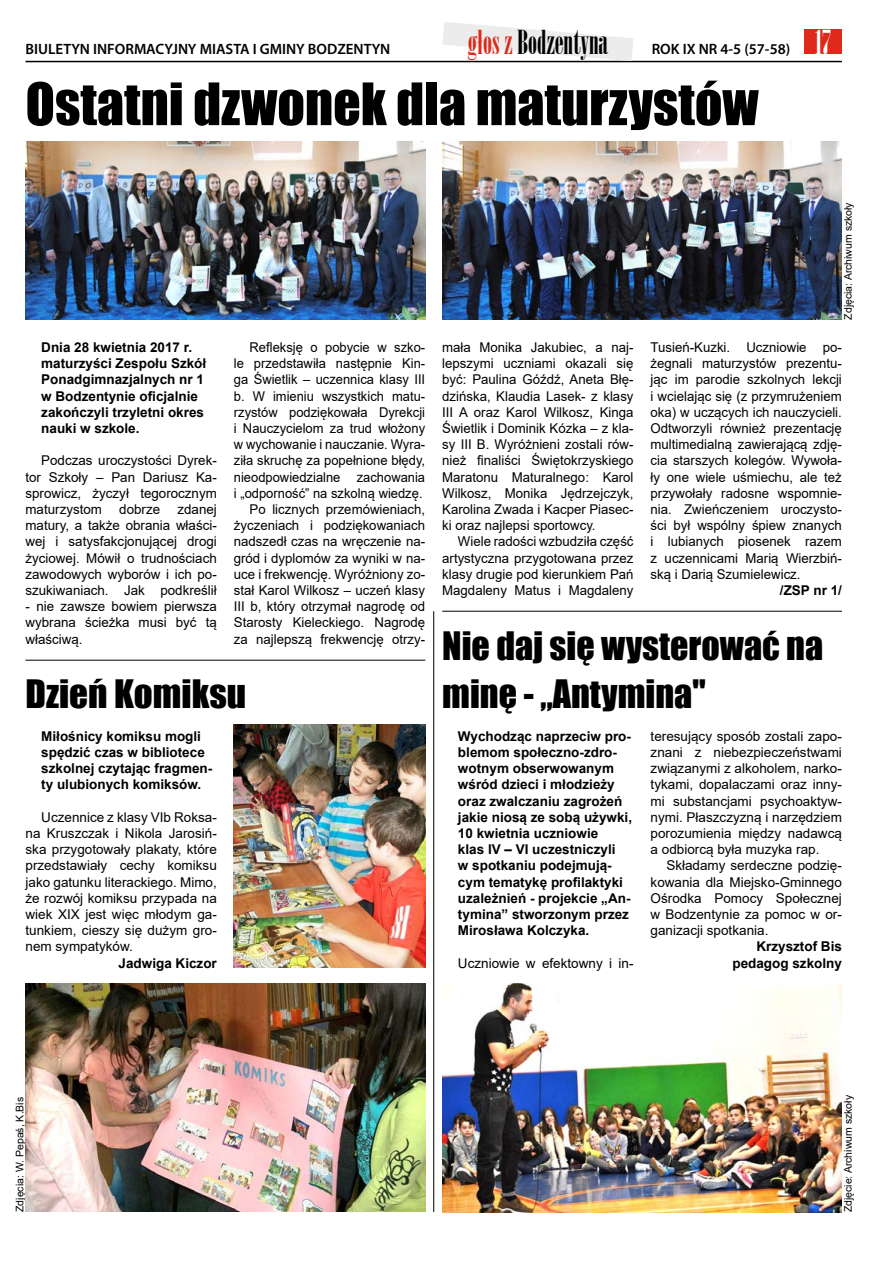
<style>
.page{position:relative;width:893px;height:1263px;background:#fff}
.page>*{position:absolute;margin:0;border:0;box-sizing:border-box;transform-origin:0 0}
.t1{font:54px "Impact";color:#000}
.t2{font:36px/48.6px "Impact";color:#000}
.t3{font:33px "Bodoni MT Poster Compressed";color:#000}
.t4{font:600 15px "Myriad Pro";color:#000}
.t5{font:13.5px/16.2px "Arial";color:#000;text-align:justify}
.t6{font:700 13.5px/16.2px "Arial";color:#000}
.t7{font:13.5px/16.2px "Arial";color:#000;text-align:right;scale:.96 1}
.t8{font:10.5px "Arial";color:#000}
.s1{color:#dd2a1b}
.s2{font-family:"Bodoni MT Poster Compressed";font-weight:400;font-size:33px;color:#fff}
</style>
<div class="page">
<div style="left:804px;top:29px;width:38px;height:25px;background:#dd2a1b"></div>
<hr style="left:26px;top:61px;width:816px;height:1px;background:#000">
<svg style="left:442px;top:22px;width:191px;height:39px"></svg>
<img style="left:26px;top:141px;width:399px;height:179px">
<img style="left:442px;top:141px;width:400px;height:179px">
<hr style="left:26px;top:660px;width:399px;height:1px;background:#000">
<hr style="left:442px;top:611px;width:400px;height:1px;background:#000">
<hr style="left:433px;top:611px;width:1px;height:601px;background:#000">
<img style="left:234px;top:725px;width:191px;height:243px">
<img style="left:26px;top:984px;width:399px;height:228px">
<img style="left:442px;top:984px;width:400px;height:228px">
<p class="t4" style="left:26px;top:39px;width:366px">BIULETYN INFORMACYJNY MIASTA I GMINY BODZENTYN</p>
<h3 class="t3" style="left:468px;top:23px;width:142px"><span class="s1">głos z</span> Bodzentyna</h3>
<p class="t4" style="left:652px;top:39px;width:181px">ROK IX NR 4-5 (57-58) <span class="s2">17</span></p>
<h1 class="t1" style="left:26px;top:62px;width:734px">Ostatni dzwonek dla maturzystów</h1>
<p class="t8" style="left:841px;top:320px;width:119px;rotate:-90deg">Zdjęcia: Archiwum szkoły</p>
<p class="t6" style="left:41px;top:339px;width:167px">Dnia 28 kwietnia 2017 r. maturzyści Zespołu Szkół<br>Ponadgimnazjalnych nr 1 w Bodzentynie oficjalnie zakończyli trzyletni okres nauki w szkole.</p>
<p class="t5" style="left:26px;top:452px;width:193px;text-indent:16px">Podczas uroczystości Dyrek&shy;tor Szkoły – Pan Dariusz Ka&shy;sprowicz, życzył tegorocznym maturzystom</p>
<p class="t5" style="left:26px;top:501px;width:193px;text-indent:152px">zdanej matury, a także obrania właści&shy;wej i satysfakcjonującej drogi życiowej. Mówił o trudnościach zawodowych wyborów i ich po&shy;szukiwaniach. Jak podkreślił</p>
<p class="t5" style="left:26px;top:598px;width:193px">- nie zawsze bowiem pierwsza wybrana ścieżka musi być tą właściwą.</p>
<p class="t5" style="left:119px;top:501px;width:42px">dobrze</p>
<p class="t7" style="left:234px;top:339px;width:201px">Refleksję o pobycie w szko-<br>le przedstawiła następnie Kin&shy;ga Świetlik – uczennica klasy III b. W imieniu wszystkich matu&shy;rzystów podziękowała Dyrekcji i Nauczycielom za trud włożony w wychowanie i nauczanie. Wyra&shy;ziła skruchę za popełnione błędy, nieodpowiedzialne zachowania i „odporność” na szkolną wiedzę.<br>Po licznych przemówieniach, życzeniach i podziękowaniach nadszedł czas na wręczenie na&shy;gród i dyplomów za wyniki w na&shy;uce i frekwencję. Wyróżniony zo&shy;stał Karol Wilkosz – uczeń klasy<br>III b, który otrzymał nagrodę od<br>Starosty Kieleckiego. Nagrodę za najlepszą frekwencję otrzy-</p>
<h2 class="t2" style="left:26px;top:669px;width:222px">Dzień Komiksu</h2>
<p class="t6" style="left:41px;top:728px;width:173px">Miłośnicy komiksu mogli spędzić czas w bibliotece szkolnej czytając fragmen&shy;ty ulubionych komiksów.</p>
<p class="t5" style="left:26px;top:809px;width:193px;text-indent:16px">Uczennice z klasy VIb Roksa&shy;na Kruszczak i Nikola Jarosiń&shy;ska przygotowały plakaty, które przedstawiały cechy komiksu jako gatunku literackiego. Mimo, że rozwój komiksu przypada na wiek XIX jest więc młodym ga&shy;tunkiem, cieszy się dużym gro&shy;nem sympatyków.</p>
<p class="t6" style="left:119px;top:955px;width:100px">Jadwiga Kiczor</p>
<p class="t5" style="left:442px;top:339px;width:193px">mała Monika Jakubiec, a naj&shy;lepszymi uczniami okazali się być: Paulina Góźdź, Aneta Błę&shy;dzińska, Klaudia Lasek- z klasy III A oraz Karol Wilkosz, Kinga Świetlik i Dominik Kózka – z kla&shy;sy III B. Wyróżnieni zostali rów&shy;nież finaliści Świętokrzyskiego Maratonu Maturalnego: Karol Wilkosz, Monika Jędrzejczyk, Karolina Zwada i Kacper Piasec&shy;ki oraz najlepsi sportowcy.</p>
<p class="t5" style="left:442px;top:533px;width:193px;text-indent:16px">Wiele radości wzbudziła część artystyczna przygotowana przez klasy drugie pod kierunkiem Pań Magdaleny Matus i Magdaleny</p>
<p class="t5" style="left:651px;top:339px;width:193px">Tusień-Kuzki. Uczniowie po&shy;żegnali maturzystów prezentu&shy;jąc im parodie szkolnych lekcji i wcielając się (z przymrużeniem oka) w uczących ich nauczycieli.<br>Odtworzyli również prezentację multimedialną zawierającą zdję&shy;cia starszych kolegów. Wywoła&shy;ły one wiele uśmiechu, ale też przywołały radosne wspomnie&shy;nia. Zwieńczeniem uroczysto&shy;ści był wspólny śpiew znanych i lubianych piosenek razem z uczennicami Marią Wierzbiń&shy;ską i Darią Szumielewicz.</p>
<p class="t6" style="left:780px;top:582px;width:64px">/ZSP nr 1/</p>
<h2 class="t2" style="left:442px;top:620px;width:383px">Nie daj się wysterować na minę - „Antymina"</h2>
<p class="t6" style="left:458px;top:728px;width:176px">Wychodząc naprzeciw pro&shy;blemom społeczno-zdro&shy;wotnym obserwowanym wśród dzieci i młodzieży oraz zwalczaniu zagrożeń jakie niosą ze sobą używki,<br>10 kwietnia uczniowie<br>klas IV – VI uczestniczyli<br>w spotkaniu podejmują&shy;cym tematykę profilaktyki uzależnień - projekcie „An&shy;tymina” stworzonym przez<br>Mirosława Kolczyka.</p>
<p class="t5" style="left:458px;top:955px;width:177px">Uczniowie w efektowny i in-</p>
<p class="t5" style="left:651px;top:728px;width:193px">teresujący sposób zostali zapo&shy;znani z niebezpieczeństwami związanymi z alkoholem, narko&shy;tykami, dopalaczami oraz inny&shy;mi substancjami psychoaktyw&shy;nymi. Płaszczyzną i narzędziem porozumienia między nadawcą a odbiorcą była muzyka rap.</p>
<p class="t5" style="left:651px;top:857px;width:193px;text-indent:16px">Składamy serdeczne podzię&shy;kowania dla Miejsko-Gminnego Ośrodka Pomocy Społecznej w Bodzentynie za pomoc w or&shy;ganizacji spotkania.</p>
<p class="t6" style="left:732px;top:939px;width:111px;text-align:right">Krzysztof Bis pedagog szkolny</p>
<p class="t8" style="left:12px;top:1212px;width:116px;rotate:-90deg">Zdjęcia: W. Pepaś, K.Bis</p>
<p class="t8" style="left:841px;top:1212px;width:119px;rotate:-90deg">Zdjęcie: Archiwum szkoły</p>
</div>
